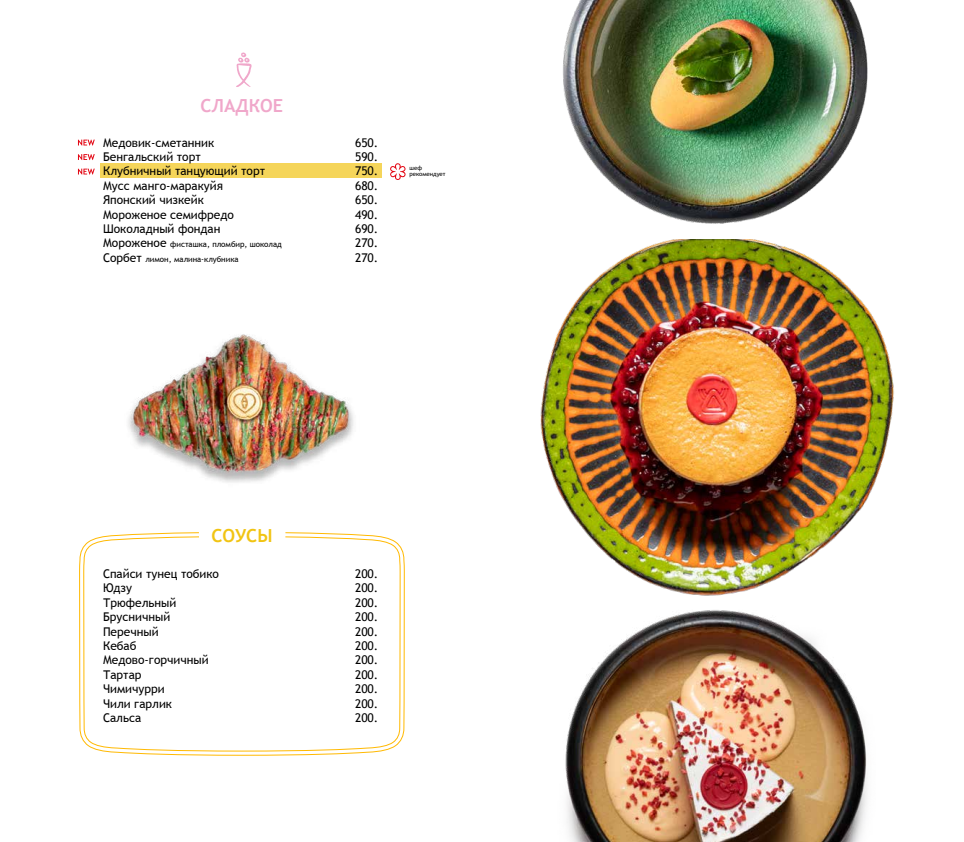
<style>
.page{position:relative;width:964px;height:842px;background:#fff}
.page>*{position:absolute;margin:0;border:0;box-sizing:border-box;transform-origin:0 0}
.t1{font:700 18px "Trebuchet MS";color:#f0a7ca}
.t2{font:700 18px "Trebuchet MS";color:#f1c413}
.t3{font:12px "Trebuchet MS";color:#000}
.t4{font:8px "Trebuchet MS";color:#000}
.t5{font:6px/6px "Trebuchet MS";color:#000}
.s1{font-size:12px}
</style>
<div class="page">
<img style="left:540px;top:255px;width:354px;height:268px">
<svg style="left:79px;top:52px;width:326px;height:704px"></svg>
<img style="left:97px;top:306px;width:284px;height:264px">
<img style="left:565px;top:523px;width:303px;height:319px">
<img style="left:563px;top:0;width:305px;height:255px">
<h1 class="t1" style="left:201px;top:94px;width:84px">СЛАДКОЕ</h1>
<p class="t3" style="left:103px;top:135px;width:113px">Медовик-сметанник</p>
<p class="t3" style="left:355px;top:135px;width:25px">650.</p>
<p class="t3" style="left:103px;top:150px;width:99px">Бенгальский торт</p>
<p class="t3" style="left:355px;top:150px;width:25px">590.</p>
<p class="t3" style="left:103px;top:164px;width:164px">Клубничный танцующий торт</p>
<p class="t3" style="left:355px;top:164px;width:25px">750.</p>
<p class="t3" style="left:103px;top:178px;width:122px">Мусс манго-маракуйя</p>
<p class="t3" style="left:355px;top:178px;width:25px">680.</p>
<p class="t3" style="left:103px;top:193px;width:102px">Японский чизкейк</p>
<p class="t3" style="left:355px;top:193px;width:25px">650.</p>
<p class="t3" style="left:103px;top:207px;width:132px">Мороженое семифредо</p>
<p class="t3" style="left:355px;top:207px;width:25px">490.</p>
<p class="t3" style="left:103px;top:222px;width:119px">Шоколадный фондан</p>
<p class="t3" style="left:355px;top:222px;width:25px">690.</p>
<p class="t4" style="left:103px;top:240px;width:180px"><span class="s1">Мороженое</span> фисташка, пломбир, шоколад</p>
<p class="t3" style="left:355px;top:236px;width:25px">270.</p>
<p class="t4" style="left:103px;top:254px;width:137px"><span class="s1">Сорбет</span> лимон, малина-клубника</p>
<p class="t3" style="left:355px;top:250px;width:25px">270.</p>
<p class="t5" style="left:409px;top:165px;width:38px">шеф рекомендует</p>
<h1 class="t2" style="left:211px;top:524px;width:62px">СОУСЫ</h1>
<p class="t3" style="left:103px;top:567px;width:117px">Спайси тунец тобико</p>
<p class="t3" style="left:355px;top:567px;width:25px">200.</p>
<p class="t3" style="left:103px;top:581px;width:30px">Юдзу</p>
<p class="t3" style="left:355px;top:581px;width:25px">200.</p>
<p class="t3" style="left:103px;top:595px;width:75px">Трюфельный</p>
<p class="t3" style="left:355px;top:595px;width:25px">200.</p>
<p class="t3" style="left:103px;top:610px;width:69px">Брусничный</p>
<p class="t3" style="left:355px;top:610px;width:25px">200.</p>
<p class="t3" style="left:103px;top:624px;width:57px">Перечный</p>
<p class="t3" style="left:355px;top:624px;width:25px">200.</p>
<p class="t3" style="left:103px;top:639px;width:35px">Кебаб</p>
<p class="t3" style="left:355px;top:639px;width:25px">200.</p>
<p class="t3" style="left:103px;top:653px;width:107px">Медово-горчичный</p>
<p class="t3" style="left:355px;top:653px;width:25px">200.</p>
<p class="t3" style="left:103px;top:667px;width:40px">Тартар</p>
<p class="t3" style="left:355px;top:667px;width:25px">200.</p>
<p class="t3" style="left:103px;top:682px;width:63px">Чимичурри</p>
<p class="t3" style="left:355px;top:682px;width:25px">200.</p>
<p class="t3" style="left:103px;top:696px;width:71px">Чили гарлик</p>
<p class="t3" style="left:355px;top:696px;width:25px">200.</p>
<p class="t3" style="left:103px;top:711px;width:40px">Сальса</p>
<p class="t3" style="left:355px;top:711px;width:25px">200.</p>
</div>
